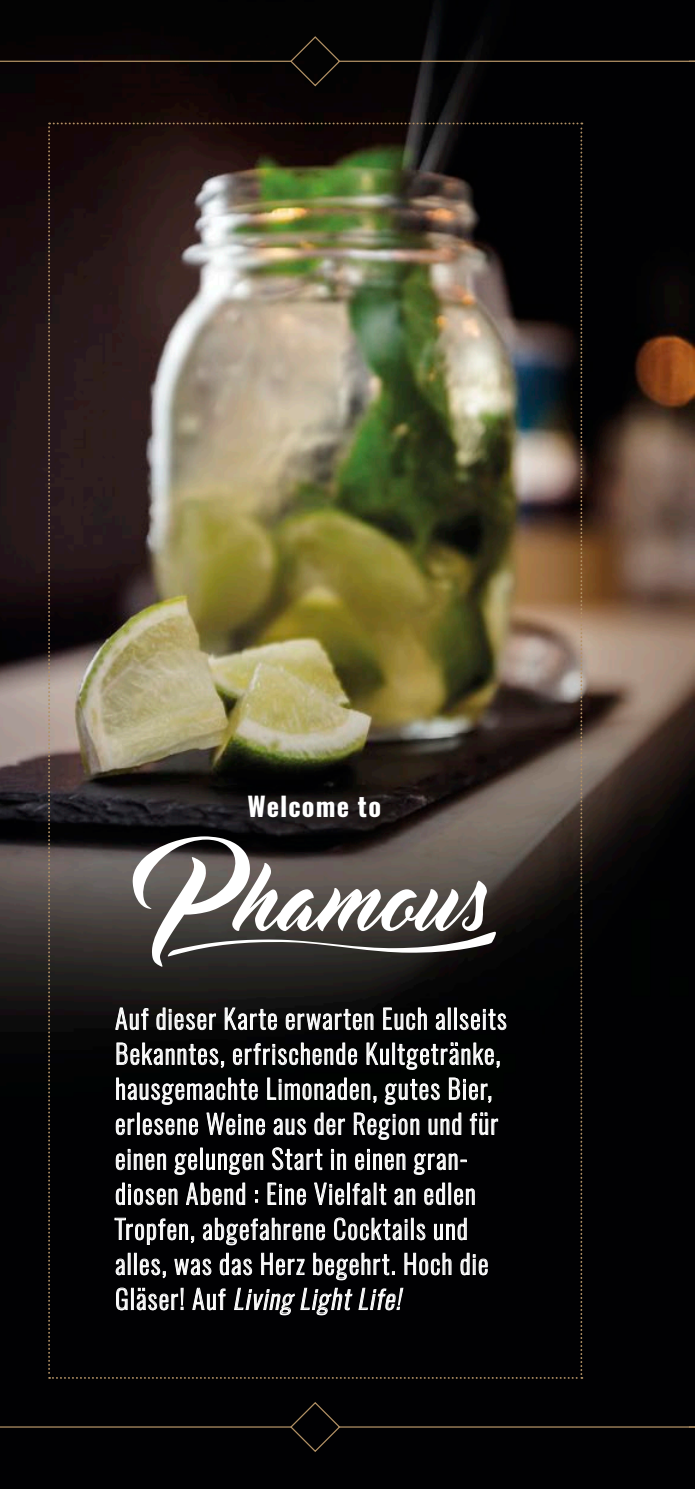
<style>
.page{position:relative;width:695px;height:1489px;background:#fff}
.page>*{position:absolute;margin:0;border:0;box-sizing:border-box;transform-origin:0 0}
.t1{font:300 26.25px/35px "Oswald";letter-spacing:.045em;color:#fff}
.t2{font:italic 300 26.25px "Oswald";color:#fff}
.t3{font:700 26.25px "Oswald";letter-spacing:.045em;color:#fff}
.s1{font-style:normal}
</style>
<div class="page">
<img style="left:0;top:0;width:694px;height:1488px">
<hr style="left:0;top:61px;width:291px;height:1px;background:#b29165">
<svg style="left:289px;top:35px;width:52px;height:52px;background:#0e0c09"></svg>
<hr style="left:339px;top:61px;width:355px;height:1px;background:#b29165">
<hr style="left:0;top:1426px;width:291px;height:1px;background:#b29165">
<svg style="left:289px;top:1400px;width:52px;height:52px;background:#0c0a09"></svg>
<hr style="left:339px;top:1426px;width:355px;height:1px;background:#b29165">
<img style="left:48px;top:123px;width:534px;height:1255px">
<p class="t3" style="left:247px;top:793px;width:135px">Welcome to</p>
<p class="t1" style="left:115px;top:998px;width:393px">Auf dieser Karte erwarten Euch allseits</p>
<p class="t1" style="left:115px;top:1033px;width:387px">Bekanntes, erfrischende Kultgetränke,</p>
<p class="t1" style="left:115px;top:1068px;width:378px">hausgemachte Limonaden, gutes Bier,</p>
<p class="t1" style="left:115px;top:1103px;width:384px">erlesene Weine aus der Region und für</p>
<p class="t1" style="left:115px;top:1138px;width:362px">einen gelungen Start in einen gran&shy;diosen Abend : Eine Vielfalt an edlen</p>
<p class="t1" style="left:115px;top:1208px;width:354px">Tropfen, abgefahrene Cocktails und</p>
<p class="t1" style="left:115px;top:1243px;width:375px">alles, was das Herz begehrt. Hoch die</p>
<p class="t2" style="left:115px;top:1275px;width:294px"><span class="s1">G l ä s e r ! A u f</span> Living LightLife!</p>
</div>
